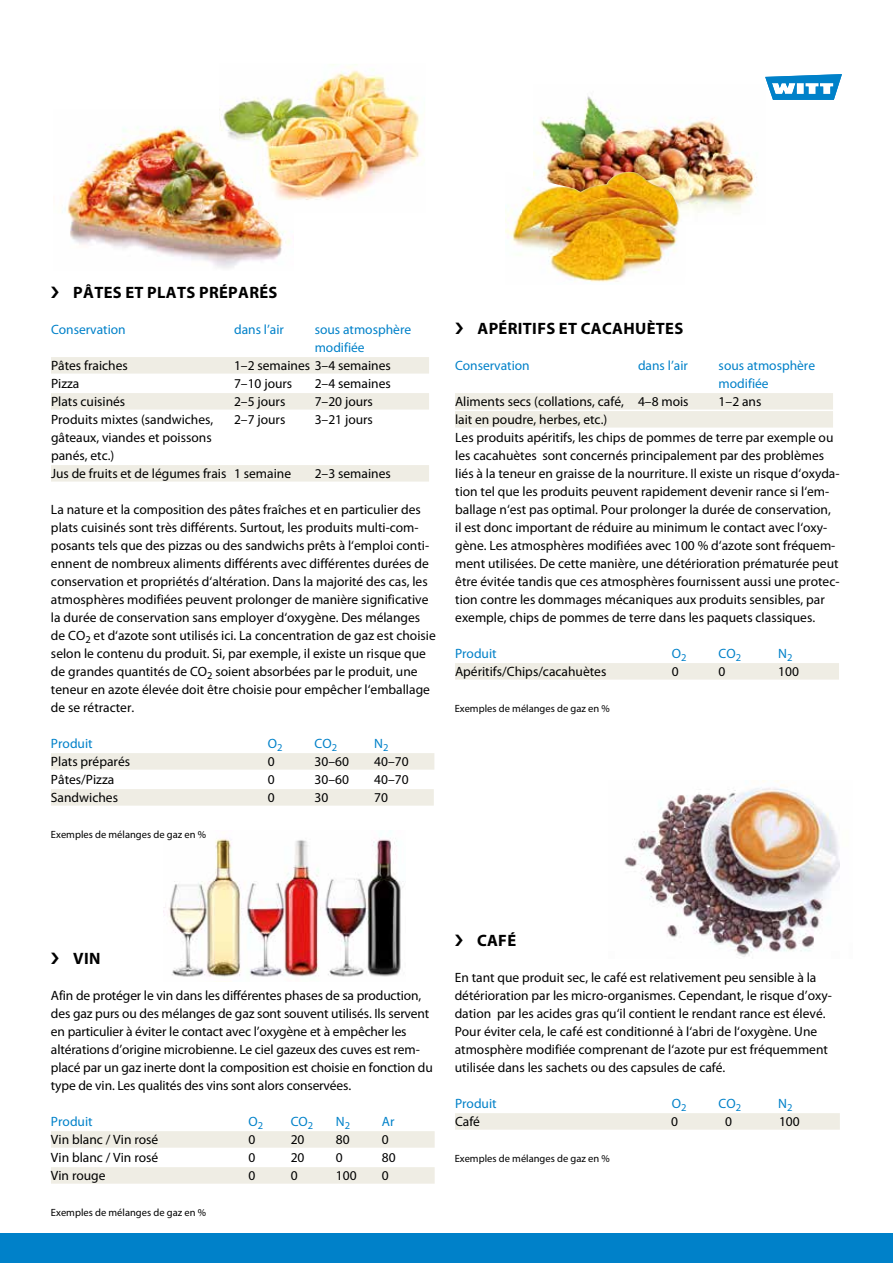
<style>
.page{position:relative;width:893px;height:1263px;background:#fff}
.page>*{position:absolute;margin:0;border:0;box-sizing:border-box;transform-origin:0 0}
.t1{font:700 16.5px "Myriad Pro";letter-spacing:.02em;color:#000}
.t2{font:13.5px/18px "Myriad Pro";color:#000}
.t3{font:13.5px/18px "Myriad Pro";color:#0081c9}
.t4{font:10.5px "Myriad Pro";color:#000}
</style>
<div class="page">
<div style="left:0;top:1234px;width:893px;height:29px;background:#0081c9"></div>
<img style="left:536px;top:96px;width:221px;height:116px">
<img style="left:505px;top:172px;width:180px;height:110px">
<svg style="left:765px;top:74px;width:77px;height:26px"></svg>
<img style="left:64px;top:126px;width:226px;height:142px">
<img style="left:219px;top:64px;width:202px;height:148px">
<img style="left:624px;top:780px;width:216px;height:177px">
<img style="left:164px;top:831px;width:239px;height:146px">
<div style="left:51px;top:357px;width:378px;height:17px;background:#efede4"></div>
<div style="left:51px;top:393px;width:378px;height:17px;background:#efede4"></div>
<div style="left:51px;top:465px;width:378px;height:17px;background:#efede4"></div>
<div style="left:455px;top:393px;width:378px;height:17px;background:#efede4"></div>
<div style="left:455px;top:411px;width:378px;height:17px;background:#efede4"></div>
<div style="left:51px;top:753px;width:383px;height:17px;background:#efede4"></div>
<div style="left:51px;top:789px;width:383px;height:17px;background:#efede4"></div>
<div style="left:455px;top:663px;width:384px;height:17px;background:#efede4"></div>
<div style="left:51px;top:1131px;width:384px;height:17px;background:#efede4"></div>
<div style="left:51px;top:1167px;width:384px;height:17px;background:#efede4"></div>
<div style="left:455px;top:1113px;width:385px;height:17px;background:#efede4"></div>
<p class="t1" style="left:73px;top:281px;width:206px">PÂTES ET PLATS PRÉPARÉS</p>
<p class="t3" style="left:51px;top:320px;width:76px">Conservation</p>
<p class="t3" style="left:234px;top:320px;width:51px">dans l’air</p>
<p class="t3" style="left:315px;top:320px;width:98px">sous atmosphère modifiée</p>
<p class="t2" style="left:51px;top:356px;width:78px">Pâtes fraiches</p>
<p class="t2" style="left:234px;top:356px;width:158px">1–2 semaines 3–4 semaines</p>
<p class="t2" style="left:51px;top:374px;width:30px">Pizza</p>
<p class="t2" style="left:234px;top:374px;width:60px">7–10 jours</p>
<p class="t2" style="left:315px;top:374px;width:78px">2–4 semaines</p>
<p class="t2" style="left:51px;top:392px;width:76px">Plats cuisinés</p>
<p class="t2" style="left:234px;top:392px;width:53px">2–5 jours</p>
<p class="t2" style="left:315px;top:392px;width:60px">7–20 jours</p>
<p class="t2" style="left:51px;top:410px;width:164px">Produits mixtes (sandwiches,</p>
<p class="t2" style="left:234px;top:410px;width:53px">2–7 jours</p>
<p class="t2" style="left:315px;top:410px;width:60px">3–21 jours</p>
<p class="t2" style="left:51px;top:428px;width:242px">gâteaux, viandes et poissons<br>panés, etc.)<br>Jus de fruits et de légumes frais 1 semaine</p>
<p class="t2" style="left:315px;top:464px;width:78px">2–3 semaines</p>
<p class="t2" style="left:51px;top:500px;width:386px">La nature et la composition des pâtes fraîches et en particulier des plats cuisinés sont très différents. Surtout, les produits multi-com&shy;posants tels que des pizzas ou des sandwichs prêts à l‘emploi conti&shy;ennent de nombreux aliments différents avec différentes durées de conservation et propriétés d‘altération. Dans la majorité des cas, les atmosphères modifiées peuvent prolonger de manière significative la durée de conservation sans employer d‘oxygène. Des mélanges de CO<sub>2</sub> et d‘azote sont utilisés ici. La concentration de gaz est choisie selon le contenu du produit. Si, par exemple, il existe un risque que de grandes quantités de CO<sub>2</sub> soient absorbées par le produit, une teneur en azote élevée doit être choisie pour empêcher l‘emballage de se rétracter.</p>
<p class="t3" style="left:51px;top:734px;width:43px">Produit</p>
<p class="t3" style="left:268px;top:734px;width:16px">O<sub>2</sub></p>
<p class="t3" style="left:315px;top:734px;width:24px">CO<sub>2</sub></p>
<p class="t3" style="left:374px;top:734px;width:16px">N<sub>2</sub></p>
<p class="t2" style="left:51px;top:752px;width:81px">Plats préparés</p>
<p class="t2" style="left:268px;top:752px;width:8px">0</p>
<p class="t2" style="left:315px;top:752px;width:36px">30–60</p>
<p class="t2" style="left:374px;top:752px;width:36px">40–70</p>
<p class="t2" style="left:51px;top:770px;width:65px">Pâtes/Pizza</p>
<p class="t2" style="left:268px;top:770px;width:8px">0</p>
<p class="t2" style="left:315px;top:770px;width:36px">30–60</p>
<p class="t2" style="left:374px;top:770px;width:36px">40–70</p>
<p class="t2" style="left:51px;top:788px;width:69px">Sandwiches</p>
<p class="t2" style="left:268px;top:788px;width:8px">0</p>
<p class="t2" style="left:315px;top:788px;width:15px">30</p>
<p class="t2" style="left:374px;top:788px;width:15px">70</p>
<p class="t4" style="left:51px;top:828px;width:157px">Exemples de mélanges de gaz en %</p>
<p class="t1" style="left:478px;top:317px;width:207px">APÉRITIFS ET CACAHUÈTES</p>
<p class="t3" style="left:455px;top:356px;width:76px">Conservation</p>
<p class="t3" style="left:638px;top:356px;width:51px">dans l’air</p>
<p class="t3" style="left:719px;top:356px;width:98px">sous atmosphère modifiée</p>
<p class="t2" style="left:455px;top:392px;width:235px">Aliments secs (collations, café, 4–8 mois</p>
<p class="t2" style="left:719px;top:392px;width:44px">1–2 ans</p>
<p class="t2" style="left:455px;top:410px;width:154px">lait en poudre, herbes, etc.)</p>
<p class="t2" style="left:455px;top:428px;width:386px">Les produits apéritifs, les chips de pommes de terre par exemple ou les cacahuètes sont concernés principalement par des problèmes liés à la teneur en graisse de la nourriture. Il existe un risque d‘oxyda&shy;tion tel que les produits peuvent rapidement devenir rance si l‘em&shy;ballage n‘est pas optimal. Pour prolonger la durée de conservation, il est donc important de réduire au minimum le contact avec l‘oxy&shy;gène. Les atmosphères modifiées avec 100 % d‘azote sont fréquem&shy;ment utilisées. De cette manière, une détérioration prématurée peut être évitée tandis que ces atmosphères fournissent aussi une protec&shy;tion contre les dommages mécaniques aux produits sensibles, par exemple, chips de pommes de terre dans les paquets classiques.</p>
<p class="t3" style="left:455px;top:644px;width:43px">Produit</p>
<p class="t3" style="left:672px;top:644px;width:16px">O<sub>2</sub></p>
<p class="t3" style="left:719px;top:644px;width:24px">CO<sub>2</sub></p>
<p class="t3" style="left:778px;top:644px;width:16px">N<sub>2</sub></p>
<p class="t2" style="left:455px;top:662px;width:153px">Apéritifs/Chips/cacahuètes</p>
<p class="t2" style="left:672px;top:662px;width:8px">0</p>
<p class="t2" style="left:719px;top:662px;width:8px">0</p>
<p class="t2" style="left:778px;top:662px;width:22px">100</p>
<p class="t4" style="left:455px;top:702px;width:157px">Exemples de mélanges de gaz en %</p>
<p class="t1" style="left:73px;top:947px;width:29px">VIN</p>
<p class="t2" style="left:51px;top:986px;width:383px">Afin de protéger le vin dans les différentes phases de sa production, des gaz purs ou des mélanges de gaz sont souvent utilisés. Ils servent en particulier à éviter le contact avec l’oxygène et à empêcher les altérations d’origine microbienne. Le ciel gazeux des cuves est rem&shy;placé par un gaz inerte dont la composition est choisie en fonction du type de vin. Les qualités des vins sont alors conservées.</p>
<p class="t3" style="left:51px;top:1112px;width:43px">Produit</p>
<p class="t3" style="left:248px;top:1112px;width:16px">O<sub>2</sub></p>
<p class="t3" style="left:291px;top:1112px;width:24px">CO<sub>2</sub></p>
<p class="t3" style="left:336px;top:1112px;width:16px">N<sub>2</sub></p>
<p class="t3" style="left:382px;top:1112px;width:14px">Ar</p>
<p class="t2" style="left:51px;top:1130px;width:109px">Vin blanc / Vin rosé</p>
<p class="t2" style="left:248px;top:1130px;width:8px">0</p>
<p class="t2" style="left:291px;top:1130px;width:15px">20</p>
<p class="t2" style="left:336px;top:1130px;width:15px">80</p>
<p class="t2" style="left:382px;top:1130px;width:8px">0</p>
<p class="t2" style="left:51px;top:1148px;width:109px">Vin blanc / Vin rosé</p>
<p class="t2" style="left:248px;top:1148px;width:8px">0</p>
<p class="t2" style="left:291px;top:1148px;width:15px">20</p>
<p class="t2" style="left:336px;top:1148px;width:8px">0</p>
<p class="t2" style="left:382px;top:1148px;width:15px">80</p>
<p class="t2" style="left:51px;top:1166px;width:56px">Vin rouge</p>
<p class="t2" style="left:248px;top:1166px;width:8px">0</p>
<p class="t2" style="left:291px;top:1166px;width:8px">0</p>
<p class="t2" style="left:336px;top:1166px;width:22px">100</p>
<p class="t2" style="left:382px;top:1166px;width:8px">0</p>
<p class="t4" style="left:51px;top:1206px;width:157px">Exemples de mélanges de gaz en %</p>
<p class="t1" style="left:477px;top:929px;width:41px">CAFÉ</p>
<p class="t2" style="left:455px;top:968px;width:379px">En tant que produit sec, le café est relativement peu sensible à la détérioration par les micro-organismes. Cependant, le risque d’oxy&shy;dation par les acides gras qu‘il contient le rendant rance est élevé.<br>Pour éviter cela, le café est conditionné à l‘abri de l‘oxygène. Une atmosphère modifiée comprenant de l‘azote pur est fréquemment utilisée dans les sachets ou des capsules de café.</p>
<p class="t3" style="left:455px;top:1094px;width:43px">Produit</p>
<p class="t3" style="left:672px;top:1094px;width:16px">O<sub>2</sub></p>
<p class="t3" style="left:719px;top:1094px;width:24px">CO<sub>2</sub></p>
<p class="t3" style="left:778px;top:1094px;width:16px">N<sub>2</sub></p>
<p class="t2" style="left:455px;top:1112px;width:27px">Café</p>
<p class="t2" style="left:671px;top:1112px;width:8px">0</p>
<p class="t2" style="left:725px;top:1112px;width:8px">0</p>
<p class="t2" style="left:779px;top:1112px;width:22px">100</p>
<p class="t4" style="left:455px;top:1152px;width:157px">Exemples de mélanges de gaz en %</p>
</div>
